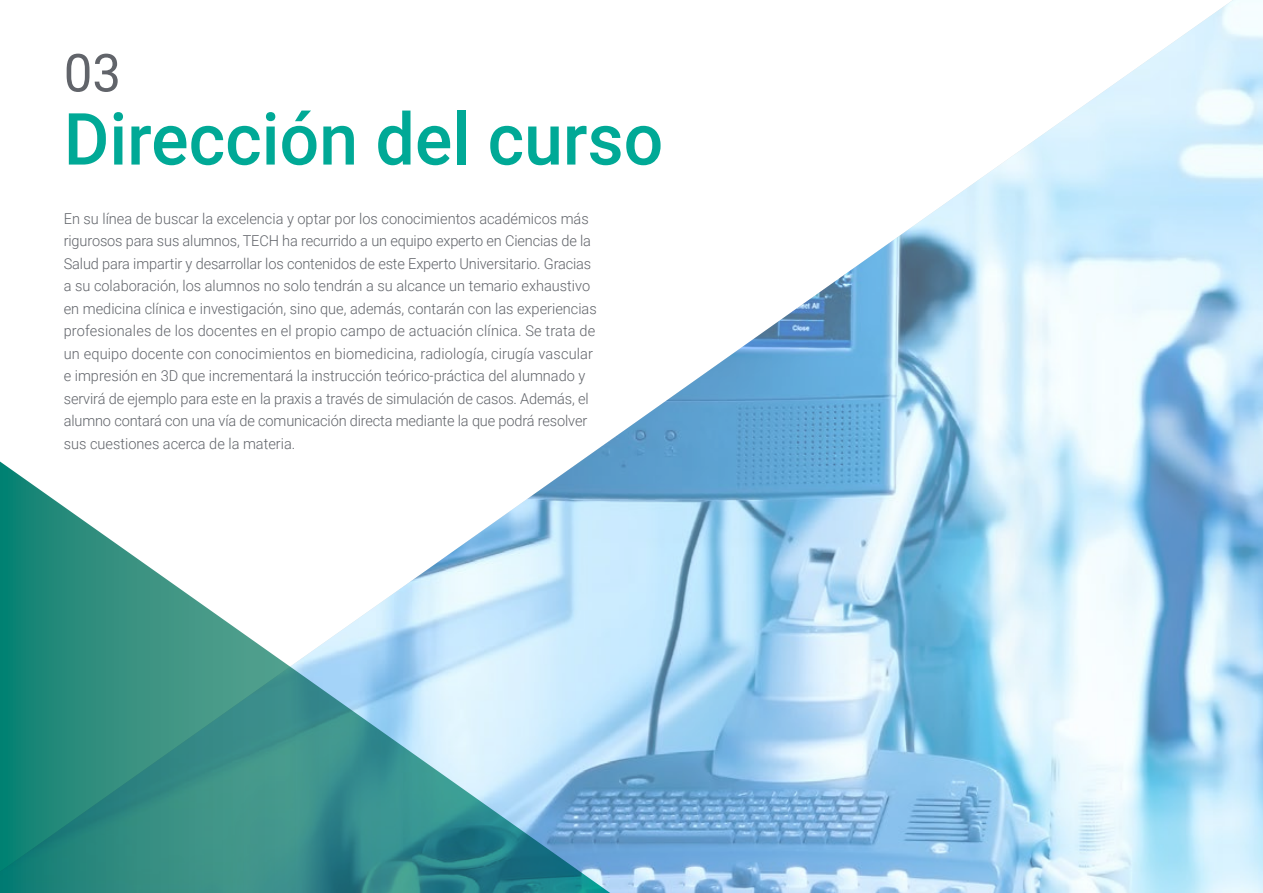
<style>
.page{position:relative;width:1263px;height:893px;background:#fff}
.page>*{position:absolute;margin:0;border:0;box-sizing:border-box;transform-origin:0 0}
.t1{font:500 72px "Roboto";color:#00a996}
.t2{font:52.5px "Roboto";color:#61646a}
.t3{font:300 15px/22.5px "Roboto";color:#61646a}
</style>
<div class="page">
<img style="left:602px;top:0;width:661px;height:893px">
<svg style="left:0;top:446px;width:640px;height:447px"></svg>
<h2 class="t2" style="left:64px;top:36px;width:59px">03</h2>
<h1 class="t1" style="left:64px;top:89px;width:601px">Dirección del curso</h1>
<p class="t3" style="left:64px;top:207px;width:534px">En su línea de buscar la excelencia y optar por los conocimientos académicos más rigurosos para sus alumnos, TECH ha recurrido a un equipo experto en Ciencias de la Salud para impartir y desarrollar los contenidos de este Experto Universitario. Gracias a su colaboración, los alumnos no solo tendrán a su alcance un temario exhaustivo en medicina clínica e investigación, sino que, además, contarán con las experiencias profesionales de los docentes en el propio campo de actuación clínica. Se trata de un equipo docente con conocimientos en biomedicina, radiología, cirugía vascular e impresión en 3D que incrementará la instrucción teórico-práctica del alumnado y servirá de ejemplo para este en la praxis a través de simulación de casos. Además, el alumno contará con una vía de comunicación directa mediante la que podrá resolver sus cuestiones acerca de la materia.</p>
</div>
